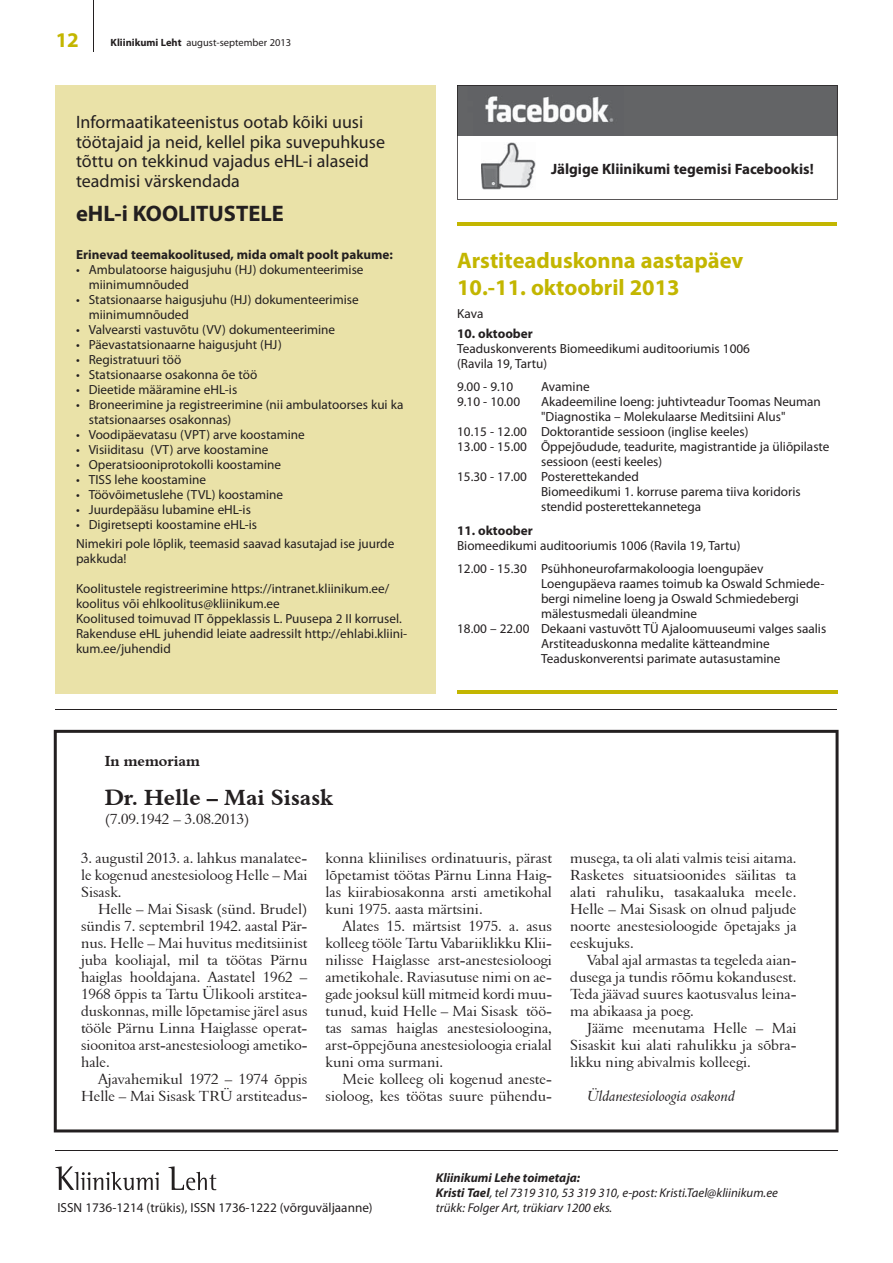
<style>
.page{position:relative;width:893px;height:1263px;background:#fff}
.page>*{position:absolute;margin:0;border:0;box-sizing:border-box;transform-origin:0 0}
.t1{font:700 22.5px/27px "Myriad Pro";color:#c3b600}
.t2{font:22.5px "Aldine 401 BT Bold A";color:#231f20}
.t3{font:700 22.5px "Myriad Pro";color:#231f20}
.t4{font:700 21px "Myriad Pro";color:#c3b600}
.t5{font:18px/19.5px "Myriad Pro";color:#231f20}
.t6{font:15px/17px "Aldine 401 BT Roman A";color:#231f20;text-align:justify}
.t7{font:700 15px "Myriad Pro";color:#231f20}
.t8{font:15px "Aldine 401 BT Italic A";color:#231f20}
.t9{font:15px "Aldine 401 BT Bold A";color:#231f20}
.t10{font:13.2px/15px "Myriad Pro";color:#231f20}
.t11{font:700 13.2px "Myriad Pro";color:#231f20}
.t12{font:italic 12.75px/15px "Myriad Pro";color:#231f20}
.t13{font:10.5px "Myriad Pro";color:#231f20}
.s1{font-weight:700}
</style>
<div class="page">
<svg style="left:457px;top:85px;width:381px;height:115px"></svg>
<svg style="left:54px;top:730px;width:784px;height:402px"></svg>
<div style="left:55px;top:85px;width:381px;height:608px;background:#eae2a8"></div>
<img style="left:55px;top:1166px;width:162px;height:24px">
<hr style="left:55px;top:1150px;width:783px;height:1px;background:#231f20">
<hr style="left:93px;top:0;width:1px;height:52px;background:#231f20">
<hr style="left:55px;top:710px;width:782px;height:1px;background:#231f20">
<hr style="left:457px;top:222px;width:380px;height:3px;background:#c3b600">
<hr style="left:457px;top:690px;width:381px;height:3px;background:#c3b600">
<img style="left:481px;top:143px;width:54px;height:46px">
<h2 class="t4" style="left:56px;top:32px;width:24px">12</h2>
<p class="t13" style="left:111px;top:38px;width:182px"><span class="s1">Kliinikumi Leht</span> august-september 2013</p>
<h3 class="t5" style="left:76px;top:114px;width:310px">Informaatikateenistus ootab kõiki uusi töötajaid ja neid, kellel pika suvepuhkuse tõttu on tekkinud vajadus eHL-i alaseid teadmisi värskendada</h3>
<h1 class="t3" style="left:76px;top:205px;width:209px">eHL-i KOOLITUSTELE</h1>
<p class="t11" style="left:76px;top:250px;width:318px">Erinevad teemakoolitused, mida omalt poolt pakume:</p>
<p class="t10" style="left:89px;top:263px;width:276px;text-indent:-13px">• Ambulatoorse haigusjuhu (HJ) dokumenteerimise miinimumnõuded</p>
<p class="t10" style="left:89px;top:293px;width:271px;text-indent:-13px">• Statsionaarse haigusjuhu (HJ) dokumenteerimise miinimumnõuded</p>
<p class="t10" style="left:76px;top:323px;width:261px">• Valvearsti vastuvõtu (VV) dokumenteerimine</p>
<p class="t10" style="left:76px;top:338px;width:207px">• Päevastatsionaarne haigusjuht (HJ)</p>
<p class="t10" style="left:76px;top:353px;width:107px">• Registratuuri töö</p>
<p class="t10" style="left:76px;top:368px;width:183px">• Statsionaarse osakonna õe töö</p>
<p class="t10" style="left:76px;top:383px;width:163px">• Dieetide määramine eHL-is</p>
<p class="t10" style="left:89px;top:398px;width:316px;text-indent:-13px">• Broneerimine ja registreerimine (nii ambulatoorses kui ka statsionaarses osakonnas)</p>
<p class="t10" style="left:76px;top:429px;width:230px">• Voodipäevatasu (VPT) arve koostamine</p>
<p class="t10" style="left:76px;top:444px;width:194px">• Visiiditasu (VT) arve koostamine</p>
<p class="t10" style="left:76px;top:459px;width:207px">• Operatsiooniprotokolli koostamine</p>
<p class="t10" style="left:76px;top:474px;width:131px">• TISS lehe koostamine</p>
<p class="t10" style="left:76px;top:489px;width:209px">• Töövõimetuslehe (TVL) koostamine</p>
<p class="t10" style="left:76px;top:504px;width:176px">• Juurdepääsu lubamine eHL-is</p>
<p class="t10" style="left:76px;top:516px;width:320px;line-height:19.2px">• Digiretsepti koostamine eHL-is<br>Nimekiri pole lõplik, teemasid saavad kasutajad ise juurde</p>
<p class="t10" style="left:76px;top:553px;width:52px">pakkuda!</p>
<p class="t10" style="left:76px;top:583px;width:333px">Koolitustele registreerimine https://intranet.kliinikum.ee/ koolitus või ehlkoolitus@kliinikum.ee<br>Koolitused toimuvad IT õppeklassis L. Puusepa 2 II korrusel.<br>Rakenduse eHL juhendid leiate aadressilt http://ehlabi.kliini&shy;kum.ee/juhendid</p>
<p class="t9" style="left:105px;top:751px;width:97px">In memoriam</p>
<h1 class="t2" style="left:105px;top:783px;width:230px">Dr. Helle – Mai Sisask</h1>
<p class="t6" style="left:105px;top:810px;width:146px">(7.09.1942 – 3.08.2013)</p>
<p class="t7" style="left:551px;top:163px;width:264px">Jälgige Kliinikumi tegemisi Facebookis!</p>
<h1 class="t1" style="left:457px;top:249px;width:288px">Arstiteaduskonna aastapäev<br>10.-11. oktoobril 2013</h1>
<p class="t10" style="left:457px;top:308px;width:28px">Kava</p>
<p class="t11" style="left:457px;top:328px;width:77px">10. oktoober</p>
<p class="t10" style="left:457px;top:342px;width:294px">Teaduskonverents Biomeedikumi auditooriumis 1006 (Ravila 19, Tartu)</p>
<p class="t10" style="left:457px;top:380px;width:58px">9.00 - 9.10</p>
<p class="t10" style="left:541px;top:380px;width:50px">Avamine</p>
<p class="t10" style="left:457px;top:395px;width:65px">9.10 - 10.00</p>
<p class="t10" style="left:541px;top:395px;width:281px">Akadeemiline loeng: juhtivteadur Toomas Neuman</p>
<p class="t10" style="left:541px;top:410px;width:246px">"Diagnostika – Molekulaarse Meditsiini Alus"</p>
<p class="t10" style="left:457px;top:425px;width:293px">10.15 - 12.00 Doktorantide sessioon (inglise keeles)</p>
<p class="t10" style="left:457px;top:440px;width:374px">13.00 - 15.00 Õppejõudude, teadurite, magistrantide ja üliõpilaste</p>
<p class="t10" style="left:541px;top:455px;width:123px">sessioon (eesti keeles)</p>
<p class="t10" style="left:457px;top:470px;width:183px">15.30 - 17.00 Posterettekanded</p>
<p class="t10" style="left:541px;top:485px;width:261px">Biomeedikumi 1. korruse parema tiiva koridoris</p>
<p class="t10" style="left:541px;top:500px;width:162px">stendid posterettekannetega</p>
<p class="t11" style="left:457px;top:525px;width:77px">11. oktoober</p>
<p class="t10" style="left:457px;top:535px;width:308px;line-height:23.5px">Biomeedikumi auditooriumis 1006 (Ravila 19, Tartu)<br>12.00 - 15.30 Psühhoneurofarmakoloogia loengupäev</p>
<p class="t10" style="left:541px;top:577px;width:285px">Loengupäeva raames toimub ka Oswald Schmiede-</p>
<p class="t10" style="left:541px;top:592px;width:259px">bergi nimeline loeng ja Oswald Schmiedebergi</p>
<p class="t10" style="left:541px;top:607px;width:158px">mälestusmedali üleandmine</p>
<p class="t10" style="left:457px;top:622px;width:371px">18.00 – 22.00 Dekaani vastuvõtt TÜ Ajaloomuuseumi valges saalis</p>
<p class="t10" style="left:541px;top:637px;width:230px">Arstiteaduskonna medalite kätteandmine</p>
<p class="t10" style="left:541px;top:652px;width:241px">Teaduskonverentsi parimate autasustamine</p>
<p class="t6" style="left:81px;top:849px;width:228px">3. augustil 2013. a. lahkus manalatee&shy;le kogenud anestesioloog Helle – Mai Sisask.</p>
<p class="t6" style="left:81px;top:900px;width:228px;text-indent:17px">Helle – Mai Sisask (sünd. Brudel) sündis 7. septembril 1942. aastal Pär&shy;nus. Helle – Mai huvitus meditsiinist juba kooliajal, mil ta töötas Pärnu haiglas hooldajana. Aastatel 1962 – 1968 õppis ta Tartu Ülikooli arstitea&shy;duskonnas, mille lõpetamise järel asus tööle Pärnu Linna Haiglasse operat&shy;sioonitoa arst-anestesioloogi ametiko&shy;hale.</p>
<p class="t6" style="left:81px;top:1071px;width:228px;text-align:right">Ajavahemikul 1972 – 1974 õppis<br>Helle – Mai Sisask TRÜ arstiteadus-</p>
<p class="t6" style="left:326px;top:849px;width:228px">konna kliinilises ordinatuuris, pärast lõpetamist töötas Pärnu Linna Haig&shy;las kiirabiosakonna arsti ametikohal kuni 1975. aasta märtsini.</p>
<p class="t6" style="left:326px;top:917px;width:228px;text-indent:17px">Alates 15. märtsist 1975. a. asus kolleeg tööle Tartu Vabariiklikku Klii&shy;nilisse Haiglasse arst-anestesioloogi ametikohale. Raviasutuse nimi on ae&shy;gade jooksul küll mitmeid kordi muu&shy;tunud, kuid Helle – Mai Sisask töö&shy;tas samas haiglas anestesioloogina, arst-õppejõuna anestesioloogia erialal kuni oma surmani.</p>
<p class="t6" style="left:326px;top:1071px;width:228px;text-align:right">Meie kolleeg oli kogenud aneste&shy;sioloog, kes töötas suure pühendu-</p>
<p class="t6" style="left:570px;top:849px;width:228px">musega, ta oli alati valmis teisi aitama.<br>Rasketes situatsioonides säilitas ta alati rahuliku, tasakaaluka meele.<br>Helle – Mai Sisask on olnud paljude noorte anestesioloogide õpetajaks ja eeskujuks.</p>
<p class="t6" style="left:570px;top:951px;width:228px;text-indent:17px">Vabal ajal armastas ta tegeleda aian&shy;dusega ja tundis rõõmu kokandusest.<br>Teda jäävad suures kaotusvalus leina&shy;ma abikaasa ja poeg.</p>
<p class="t6" style="left:570px;top:1020px;width:228px;text-indent:17px">Jääme meenutama Helle – Mai Sisaskit kui alati rahulikku ja sõbra&shy;likku ning abivalmis kolleegi.</p>
<p class="t8" style="left:587px;top:1087px;width:149px">Üldanestesioloogia osakond</p>
<p class="t12" style="left:436px;top:1171px;width:344px"><span class="s1">Kliinikumi Lehe toimetaja:<br>Kristi Tael</span>, tel 7319 310, 53 319 310, e-post: Kristi.Tael@kliinikum.ee</p>
<p class="t10" style="left:57px;top:1201px;width:317px">ISSN 1736-1214 (trükis), ISSN 1736-1222 (võrguväljaanne)</p>
<p class="t12" style="left:436px;top:1201px;width:178px">trükk: Folger Art, trükiarv 1200 eks.</p>
</div>
